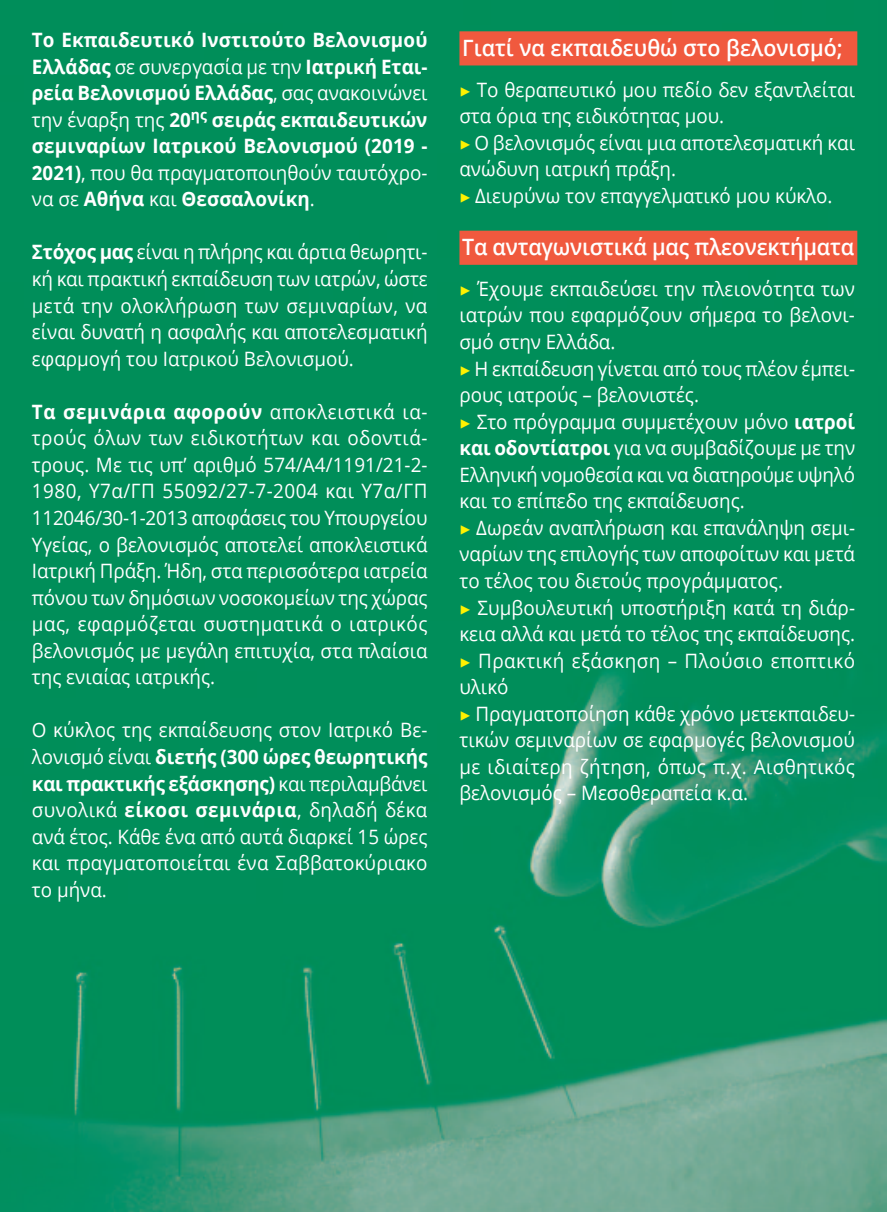
<style>
.page{position:relative;width:887px;height:1212px;background:#fff}
.page>*{position:absolute;margin:0;border:0;box-sizing:border-box;transform-origin:0 0}
.t1{font:600 22.5px "Open Sans";letter-spacing:-.01em;color:#fff;scale:.95 1}
.t2{font:19.8px/26.6px "Open Sans";color:#fff;text-align:justify;scale:.95 1}
.t3{font:700 19.8px/26.6px "Open Sans";letter-spacing:.005em;color:#fff;text-align:justify;scale:.95 1}
.s1{font-weight:400}
.s2{font-weight:700}
.s3{font-family:"Minion Pro";color:#fff101}
</style>
<div class="page">
<img style="left:0;top:0;width:886px;height:1212px">
<div style="left:459px;top:31px;width:398px;height:34px;background:#f0593e;border:2px solid #f0593e"></div>
<div style="left:459px;top:231px;width:398px;height:34px;background:#f0593e;border:2px solid #f0593e"></div>
<p class="t3" style="left:32px;top:26px;width:418px">Το Εκπαιδευτικό Ινστιτούτο Βελονισμού Ελλάδας <span class="s1">σε συνεργασία με την</span> Ιατρική Εται&shy;ρεία Βελονισμού Ελλάδας<span class="s1">, σας ανακοινώνει την έναρξη της</span> 20<sup>ης</sup> σειράς εκπαιδευτικών σεμιναρίων Ιατρικού Βελονισμού (2019 - 2021)<span class="s1">, που θα πραγματοποιηθούν ταυτόχρο&shy;να σε</span> Αθήνα <span class="s1">και</span> Θεσσαλονίκη<span class="s1">.</span></p>
<p class="t2" style="left:32px;top:238px;width:418px"><span class="s2">Στόχος μας</span> είναι η πλήρης και άρτια θεωρητι&shy;κή και πρακτική εκπαίδευση των ιατρών, ώστε μετά την ολοκλήρωση των σεμιναρίων, να είναι δυνατή η ασφαλής και αποτελεσματική εφαρμογή του Ιατρικού Βελονισμού.</p>
<p class="t2" style="left:32px;top:398px;width:418px"><span class="s2">Τα σεμινάρια αφορούν</span> αποκλειστικά ια&shy;τρούς όλων των ειδικοτήτων και οδοντιά&shy;τρους. Με τις υπ’ αριθμό 574/Α4/1191/21-2- 1980, Υ7α/ΓΠ 55092/27-7-2004 και Υ7α/ΓΠ 112046/30-1-2013 αποφάσεις του Υπουργείου Υγείας, ο βελονισμός αποτελεί αποκλειστικά Ιατρική Πράξη. Ήδη, στα περισσότερα ιατρεία πόνου των δημόσιων νοσοκομείων της χώρας μας, εφαρμόζεται συστηματικά ο ιατρικός βελονισμός με μεγάλη επιτυχία, στα πλαίσια της ενιαίας ιατρικής.</p>
<p class="t2" style="left:32px;top:716px;width:418px">Ο κύκλος της εκπαίδευσης στον Ιατρικό Βε&shy;λονισμό είναι <span class="s2">διετής (300 ώρες θεωρητικής και πρακτικής εξάσκησης)</span> και περιλαμβάνει συνολικά <span class="s2">είκοσι σεμινάρια</span>, δηλαδή δέκα ανά έτος. Κάθε ένα από αυτά διαρκεί 15 ώρες και πραγματοποιείται ένα Σαββατοκύριακο το μήνα.</p>
<p class="t1" style="left:462px;top:32px;width:402px">Γιατί να εκπαιδευθώ στο βελονισμό;</p>
<p class="t2" style="left:459px;top:76px;width:418px;text-align:left"><span class="s3">▶</span> Το θεραπευτικό μου πεδίο δεν εξαντλείται στα όρια της ειδικότητας μου.<br><span class="s3">▶</span> Ο βελονισμός είναι μια αποτελεσματική και ανώδυνη ιατρική πράξη.<br><span class="s3">▶</span> Διευρύνω τον επαγγελματικό μου κύκλο.</p>
<p class="t1" style="left:462px;top:232px;width:414px">Τα ανταγωνιστικά μας πλεονεκτήματα</p>
<p class="t2" style="left:459px;top:275px;width:418px;text-align:left"><span class="s3">▶</span> Έχουμε εκπαιδεύσει την πλειονότητα των ιατρών που εφαρμόζουν σήμερα το βελονι&shy;σμό στην Ελλάδα.<br><span class="s3">▶</span> Η εκπαίδευση γίνεται από τους πλέον έμπει&shy;ρους ιατρούς – βελονιστές.<br><span class="s3">▶</span> Στο πρόγραμμα συμμετέχουν μόνο <span class="s2">ιατροί και οδοντίατροι</span> για να συμβαδίζουμε με την Ελληνική νομοθεσία και να διατηρούμε υψηλό και το επίπεδο της εκπαίδευσης.<br><span class="s3">▶</span> Δωρεάν αναπλήρωση και επανάληψη σεμι&shy;ναρίων της επιλογής των αποφοίτων και μετά το τέλος του διετούς προγράμματος.<br><span class="s3">▶</span> Συμβουλευτική υποστήριξη κατά τη διάρ&shy;κεια αλλά και μετά το τέλος της εκπαίδευσης. <span class="s3">▶</span> Πρακτική εξάσκηση – Πλούσιο εποπτικό υλικό<br><span class="s3">▶</span> Πραγματοποίηση κάθε χρόνο μετεκπαιδευ&shy;τικών σεμιναρίων σε εφαρμογές βελονισμού με ιδιαίτερη ζήτηση, όπως π.χ. Αισθητικός βελονισμός – Μεσοθεραπεία κ.α.</p>
</div>
